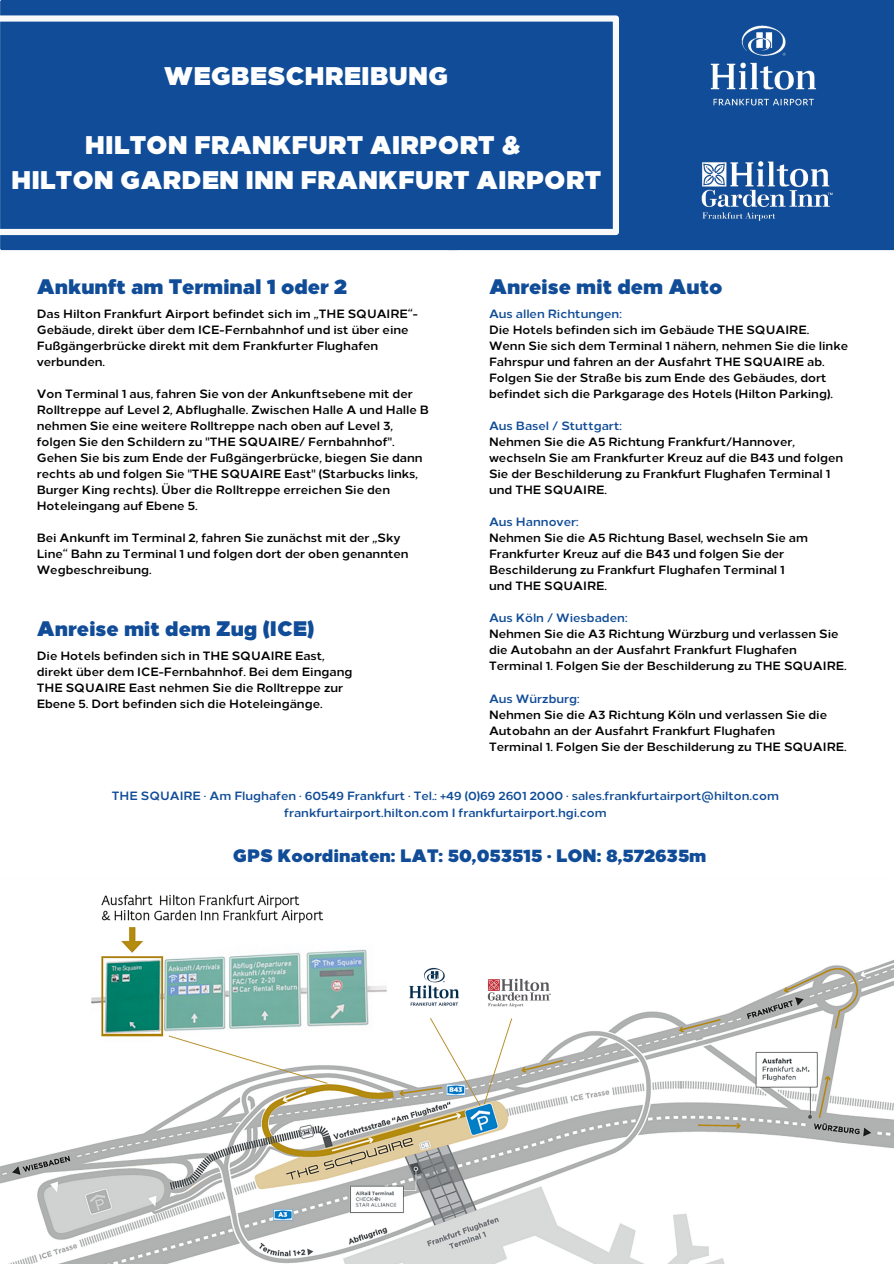
<style>
.page{position:relative;width:894px;height:1264px;background:#fff}
.page>*{position:absolute;margin:0;border:0;box-sizing:border-box;transform-origin:0 0}
.t1{font:900 25.5px/35px "Loew";color:#fff;text-align:center}
.t2{font:900 21px "Loew";color:#104c97}
.t3{font:900 18px "Loew";color:#104c97}
.t4{font:700 12px/16px "Loew";color:#000}
.t5{font:700 12px "Loew";color:#104c97}
</style>
<div class="page">
<div style="left:0;top:0;width:447px;height:250px;background:#104c97"></div>
<div style="left:447px;top:0;width:446px;height:250px;background:#104c97"></div>
<img style="left:685px;top:0;width:156px;height:131px">
<img style="left:685px;top:145px;width:159px;height:90px">
<svg style="left:0;top:15px;width:618px;height:220px;background:#1e569d"></svg>
<img style="left:0;top:894px;width:893px;height:369px">
<h1 class="t1" style="left:164px;top:55px;width:286px">WEGBESCHREIBUNG</h1>
<h1 class="t1" style="left:11px;top:125px;width:591px">HILTON FRANKFURT AIRPORT &amp;<br>HILTON GARDEN INN FRANKFURT AIRPORT</h1>
<h2 class="t2" style="left:37px;top:267px;width:311px">Ankunft am Terminal 1 oder 2</h2>
<p class="t4" style="left:37px;top:305px;width:382px">Das Hilton Frankfurt Airport befindet sich im „THE SQUAIRE“- Gebäude, direkt über dem ICE-Fernbahnhof und ist über eine Fußgängerbrücke direkt mit dem Frankfurter Flughafen verbunden.</p>
<p class="t4" style="left:37px;top:385px;width:393px">Von Terminal 1 aus, fahren Sie von der Ankunftsebene mit der Rolltreppe auf Level 2, Abflughalle. Zwischen Halle A und Halle B nehmen Sie eine weitere Rolltreppe nach oben auf Level 3, folgen Sie den Schildern zu "THE SQUAIRE/ Fernbahnhof".<br>Gehen Sie bis zum Ende der Fußgängerbrücke, biegen Sie dann rechts ab und folgen Sie "THE SQUAIRE East" (Starbucks links, Burger King rechts). Über die Rolltreppe erreichen Sie den Hoteleingang auf Ebene 5.</p>
<p class="t4" style="left:37px;top:529px;width:373px">Bei Ankunft im Terminal 2, fahren Sie zunächst mit der „Sky<br>Line“ Bahn zu Terminal 1 und folgen dort der oben genannten<br>Wegbeschreibung.</p>
<h2 class="t2" style="left:37px;top:609px;width:279px">Anreise mit dem Zug (ICE)</h2>
<p class="t4" style="left:37px;top:647px;width:317px">Die Hotels befinden sich in THE SQUAIRE East, direkt über dem ICE-Fernbahnhof. Bei dem Eingang THE SQUAIRE East nehmen Sie die Rolltreppe zur Ebene 5. Dort befinden sich die Hoteleingänge.</p>
<h2 class="t2" style="left:489px;top:267px;width:235px">Anreise mit dem Auto</h2>
<p class="t5" style="left:489px;top:304px;width:134px">Aus allen Richtungen:</p>
<p class="t4" style="left:489px;top:321px;width:360px">Die Hotels befinden sich im Gebäude THE SQUAIRE.<br>Wenn Sie sich dem Terminal 1 nähern, nehmen Sie die linke Fahrspur und fahren an der Ausfahrt THE SQUAIRE ab.<br>Folgen Sie der Straße bis zum Ende des Gebäudes, dort befindet sich die Parkgarage des Hotels (Hilton Parking).</p>
<p class="t5" style="left:489px;top:416px;width:134px">Aus Basel / Stuttgart:</p>
<p class="t4" style="left:489px;top:433px;width:355px">Nehmen Sie die A5 Richtung Frankfurt/Hannover, wechseln Sie am Frankfurter Kreuz auf die B43 und folgen Sie der Beschilderung zu Frankfurt Flughafen Terminal 1 und THE SQUAIRE.</p>
<p class="t5" style="left:489px;top:512px;width:91px">Aus Hannover:</p>
<p class="t4" style="left:489px;top:529px;width:320px">Nehmen Sie die A5 Richtung Basel, wechseln Sie am Frankfurter Kreuz auf die B43 und folgen Sie der Beschilderung zu Frankfurt Flughafen Terminal 1 und THE SQUAIRE.</p>
<p class="t5" style="left:489px;top:608px;width:140px">Aus Köln / Wiesbaden:</p>
<p class="t4" style="left:489px;top:625px;width:359px">Nehmen Sie die A3 Richtung Würzburg und verlassen Sie die Autobahn an der Ausfahrt Frankfurt Flughafen<br>Terminal 1. Folgen Sie der Beschilderung zu THE SQUAIRE.</p>
<p class="t5" style="left:489px;top:688px;width:92px">Aus Würzburg:</p>
<p class="t4" style="left:489px;top:705px;width:359px">Nehmen Sie die A3 Richtung Köln und verlassen Sie die<br>Autobahn an der Ausfahrt Frankfurt Flughafen<br>Terminal 1. Folgen Sie der Beschilderung zu THE SQUAIRE.</p>
<p class="t5" style="left:112px;top:786px;width:668px">THE SQUAIRE · Am Flughafen · 60549 Frankfurt · Tel.: +49 (0)69 2601 2000 · sales.frankfurtairport@hilton.com</p>
<p class="t5" style="left:284px;top:803px;width:324px">frankfurtairport.hilton.com I frankfurtairport.hgi.com</p>
<h3 class="t3" style="left:233px;top:838px;width:475px">GPS Koordinaten: LAT: 50,053515 · LON: 8,572635m</h3>
</div>
